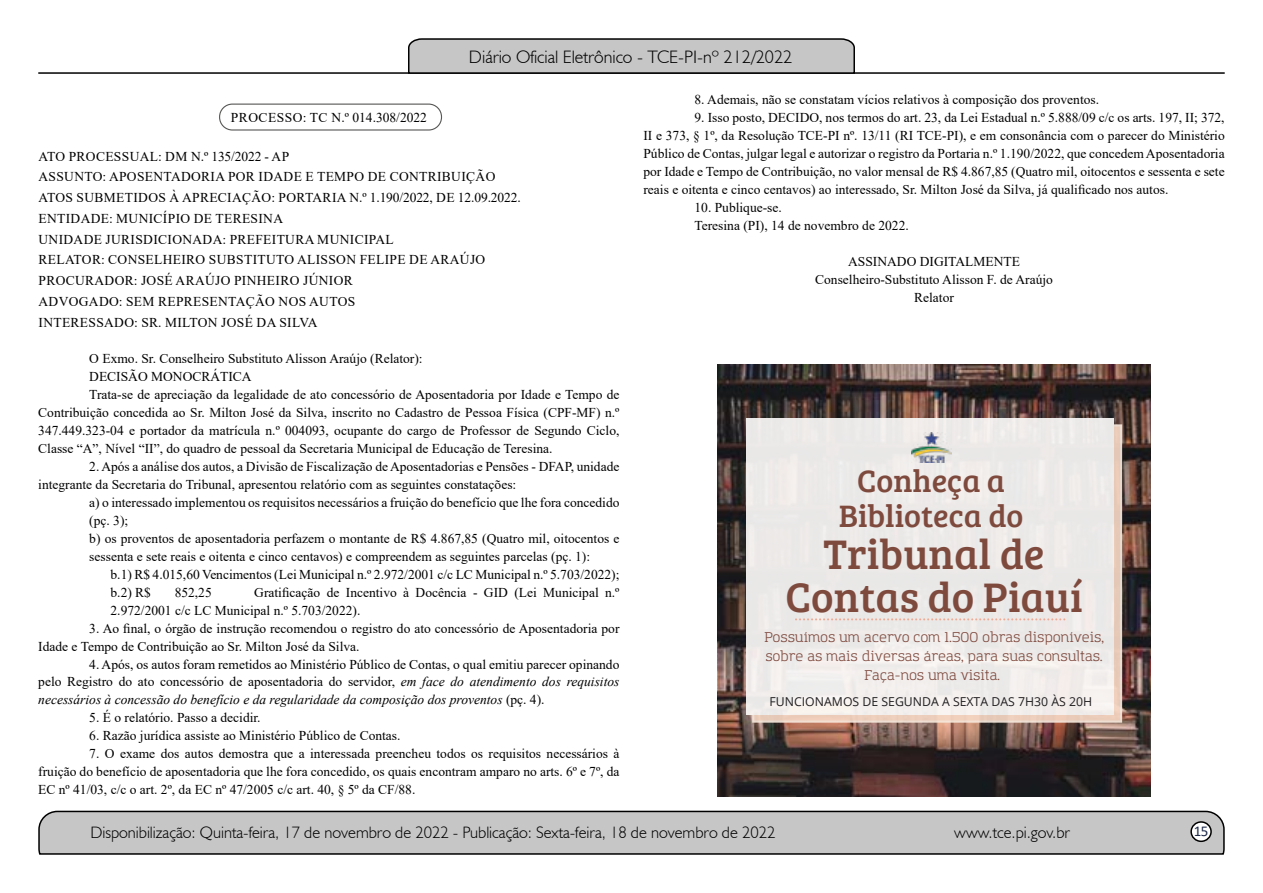
<style>
.page{position:relative;width:1263px;height:893px;background:#fff}
.page>*{position:absolute;margin:0;border:0;box-sizing:border-box;transform-origin:0 0}
.t1{font:42.75px/42.8px "Bree Serif";color:#7f4a3e;text-align:center}
.t2{font:31.95px/34.5px "Bree Serif";color:#7f4a3e;text-align:center}
.t3{font:300 18px "Humanist 521 BT";color:#000}
.t4{font:300 16.5px "Humanist 521 BT";color:#000}
.t5{font:15px "Calibri";color:#212d4c}
.t6{font:13.8px/19.2px "Amazing Grotesk";color:#7f4a3e;text-align:center}
.t7{font:13.5px/18px "Times New Roman";color:#000}
.t8{font:13.5px/20.7px "Times New Roman";letter-spacing:.025em;color:#000}
.t9{font:13.5px "Times New Roman";letter-spacing:.035em;color:#000}
.t10{font:12.3px "Open Sans";color:#211e20}
.s1{font-style:italic}
</style>
<div class="page">
<svg style="left:38px;top:810px;width:1187px;height:45px;background:#b9b9b9"></svg>
<div style="left:1191px;top:822px;width:20px;height:19px;background:#fff;border-radius:50%"></div>
<div style="left:1190px;top:821px;width:22px;height:21px;border:2px solid #000;border-radius:50%"></div>
<hr style="left:38px;top:72px;width:1187px;height:2px;background:#000">
<svg style="left:407px;top:38px;width:449px;height:36px;background:#b4b4b4"></svg>
<div style="left:219px;top:104px;width:223px;height:27px;border:1px solid #575756;border-radius:13px"></div>
<img style="left:718px;top:365px;width:432px;height:432px">
<svg style="left:752px;top:424px;width:370px;height:299px;background:#e8cdbd"></svg>
<div style="left:746px;top:418px;width:368px;height:297px;background:#eceae9"></div>
<svg style="left:795px;top:618px;width:270px;height:2px"></svg>
<img style="left:911px;top:433px;width:40px;height:30px">
<h3 class="t3" style="left:469px;top:46px;width:325px">Diário Oficial Eletrônico - TCE-PI-nº 212/2022</h3>
<p class="t9" style="left:231px;top:108px;width:198px">PROCESSO: TC N.º 014.308/2022</p>
<p class="t8" style="left:39px;top:145px;width:484px">ATO PROCESSUAL: DM N.º 135/2022 - AP<br>ASSUNTO: APOSENTADORIA POR IDADE E TEMPO DE CONTRIBUIÇÃO ATOS SUBMETIDOS À APRECIAÇÃO: PORTARIA N.º 1.190/2022, DE 12.09.2022.<br>ENTIDADE: MUNICÍPIO DE TERESINA<br>UNIDADE JURISDICIONADA: PREFEITURA MUNICIPAL<br>RELATOR: CONSELHEIRO SUBSTITUTO ALISSON FELIPE DE ARAÚJO PROCURADOR: JOSÉ ARAÚJO PINHEIRO JÚNIOR<br>ADVOGADO: SEM REPRESENTAÇÃO NOS AUTOS<br>INTERESSADO: SR. MILTON JOSÉ DA SILVA</p>
<p class="t7" style="left:89px;top:349px;width:335px">O Exmo. Sr. Conselheiro Substituto Alisson Araújo (Relator):</p>
<p class="t7" style="left:89px;top:367px;width:164px">DECISÃO MONOCRÁTICA</p>
<p class="t7" style="left:89px;top:385px;width:532px">Trata-se de apreciação da legalidade de ato concessório de Aposentadoria por Idade e Tempo de</p>
<p class="t7" style="left:38px;top:403px;width:583px">Contribuição concedida ao Sr. Milton José da Silva, inscrito no Cadastro de Pessoa Física (CPF-MF) n.º</p>
<p class="t7" style="left:38px;top:421px;width:583px">347.449.323-04 e portador da matrícula n.º 004093, ocupante do cargo de Professor de Segundo Ciclo,</p>
<p class="t7" style="left:38px;top:439px;width:516px">Classe “A”, Nível “II”, do quadro de pessoal da Secretaria Municipal de Educação de Teresina.</p>
<p class="t7" style="left:38px;top:457px;width:583px;text-indent:51px">2. Após a análise dos autos, a Divisão de Fiscalização de Aposentadorias e Pensões - DFAP, unidade integrante da Secretaria do Tribunal, apresentou relatório com as seguintes constatações:</p>
<p class="t7" style="left:89px;top:493px;width:532px">a) o interessado implementou os requisitos necessários a fruição do benefício que lhe fora concedido (pç. 3);<br>b) os proventos de aposentadoria perfazem o montante de R$ 4.867,85 (Quatro mil, oitocentos e sessenta e sete reais e oitenta e cinco centavos) e compreendem as seguintes parcelas (pç. 1):</p>
<p class="t7" style="left:111px;top:565px;width:510px">b.1) R$ 4.015,60 Vencimentos (Lei Municipal n.º 2.972/2001 c/c LC Municipal n.º 5.703/2022); b.2) R$</p>
<p class="t7" style="left:111px;top:583px;width:510px;text-indent:144px">Gratificação de Incentivo à Docência - GID (Lei Municipal n.º<br>2.972/2001 c/c LC Municipal n.º 5.703/2022).</p>
<p class="t7" style="left:38px;top:618px;width:583px;text-indent:51px">3. Ao final, o órgão de instrução recomendou o registro do ato concessório de Aposentadoria por<br>Idade e Tempo de Contribuição ao Sr. Milton José da Silva.</p>
<p class="t7" style="left:38px;top:654px;width:583px;text-align:justify;text-indent:51px">4. Após, os autos foram remetidos ao Ministério Público de Contas, o qual emitiu parecer opinando pelo Registro do ato concessório de aposentadoria do servidor, <span class="s1">em face do atendimento dos requisitos necessários à concessão do benefício e da regularidade da composição dos proventos</span> (pç. 4).</p>
<p class="t7" style="left:89px;top:708px;width:173px">5. É o relatório. Passo a decidir.</p>
<p class="t7" style="left:89px;top:726px;width:313px">6. Razão jurídica assiste ao Ministério Público de Contas.</p>
<p class="t7" style="left:38px;top:744px;width:583px;text-align:justify;text-indent:51px">7. O exame dos autos demostra que a interessada preencheu todos os requisitos necessários à fruição do benefício de aposentadoria que lhe fora concedido, os quais encontram amparo no arts. 6º e 7º, da EC nº 41/03, c/c o art. 2º, da EC nº 47/2005 c/c art. 40, § 5º da CF/88.</p>
<p class="t7" style="left:175px;top:583px;width:39px">852,25</p>
<p class="t7" style="left:694px;top:90px;width:406px">8. Ademais, não se constatam vícios relativos à composição dos proventos.</p>
<p class="t7" style="left:643px;top:108px;width:583px;text-align:justify;text-indent:51px">9. Isso posto, DECIDO, nos termos do art. 23, da Lei Estadual n.º 5.888/09 c/c os arts. 197, II; 372, II e 373, § 1º, da Resolução TCE-PI nº. 13/11 (RI TCE-PI), e em consonância com o parecer do Ministério Público de Contas, julgar legal e autorizar o registro da Portaria n.º 1.190/2022, que concedem Aposentadoria por Idade e Tempo de Contribuição, no valor mensal de R$ 4.867,85 (Quatro mil, oitocentos e sessenta e sete reais e oitenta e cinco centavos) ao interessado, Sr. Milton José da Silva, já qualificado nos autos.</p>
<p class="t7" style="left:694px;top:198px;width:216px">10. Publique-se.<br>Teresina (PI), 14 de novembro de 2022.</p>
<p class="t7" style="left:815px;top:252px;width:239px;text-align:center">ASSINADO DIGITALMENTE<br>Conselheiro-Substituto Alisson F. de Araújo<br>Relator</p>
<h2 class="t2" style="left:839px;top:462px;width:186px">Conheça a<br>Biblioteca do</h2>
<h1 class="t1" style="left:785px;top:531px;width:299px">Tribunal de<br>Contas do Piauí</h1>
<p class="t6" style="left:764px;top:628px;width:342px">Possuímos um acervo com 1.500 obras disponíveis, sobre as mais diversas áreas, para suas consultas.<br>Faça-nos uma visita.</p>
<p class="t10" style="left:770px;top:693px;width:324px">FUNCIONAMOS DE SEGUNDA A SEXTA DAS 7H30 ÀS 20H</p>
<p class="t4" style="left:90px;top:822px;width:686px">Disponibilização: Quinta-feira, 17 de novembro de 2022 - Publicação: Sexta-feira, 18 de novembro de 2022</p>
<p class="t4" style="left:954px;top:822px;width:117px">www.tce.pi.gov.br</p>
<p class="t5" style="left:1194px;top:821px;width:16px">15</p>
</div>
